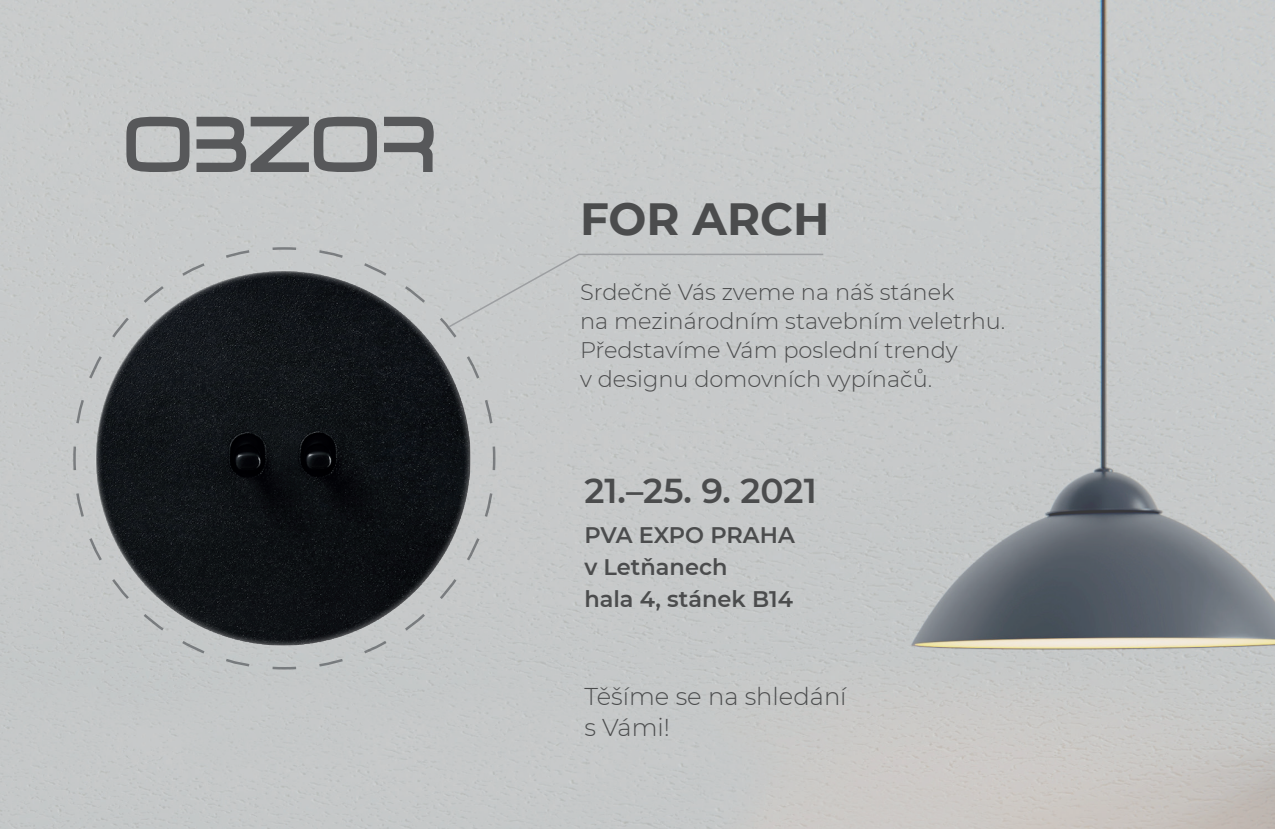
<style>
.page{position:relative;width:1275px;height:829px;background:#fff}
.page>*{position:absolute;margin:0;border:0;box-sizing:border-box;transform-origin:0 0}
.t1{font:700 45.08px "Montserrat";color:#4b4c4d}
.t2{font:600 34.5px "Montserrat";color:#4b4c4d}
.t3{font:300 24.27px/30.8px "Montserrat";color:#4b4c4d}
.t4{font:300 22.5px/29px "Montserrat";color:#4b4c4d}
.t5{font:600 22.5px/32px "Montserrat";color:#4b4c4d}
</style>
<div class="page">
<img style="left:0;top:0;width:1275px;height:829px">
<svg style="left:126px;top:117px;width:64px;height:55px;background:#919293"></svg>
<svg style="left:197px;top:116px;width:180px;height:56px;background:#919294"></svg>
<svg style="left:384px;top:117px;width:50px;height:55px;background:#959798"></svg>
<div style="left:28px;top:197px;width:511px;height:512px;background:#c7c9c9"></div>
<svg style="left:73px;top:247px;width:423px;height:423px"></svg>
<svg style="left:305px;top:247px;width:520px;height:179px"></svg>
<h1 class="t1" style="left:580px;top:187px;width:251px">FOR ARCH</h1>
<p class="t4" style="left:580px;top:277px;width:427px">Srdečně Vás zveme na náš stánek<br>na mezinárodním stavebním veletrhu.<br>Představíme Vám poslední trendy<br>v designu domovních vypínačů.</p>
<h2 class="t2" style="left:584px;top:466px;width:234px">21.–25. 9. 2021</h2>
<p class="t5" style="left:584px;top:518px;width:212px">PVA EXPO PRAHA v Letňanech<br>hala 4, stánek B14</p>
<p class="t3" style="left:584px;top:680px;width:264px">Těšíme se na shledání s Vámi!</p>
</div>
